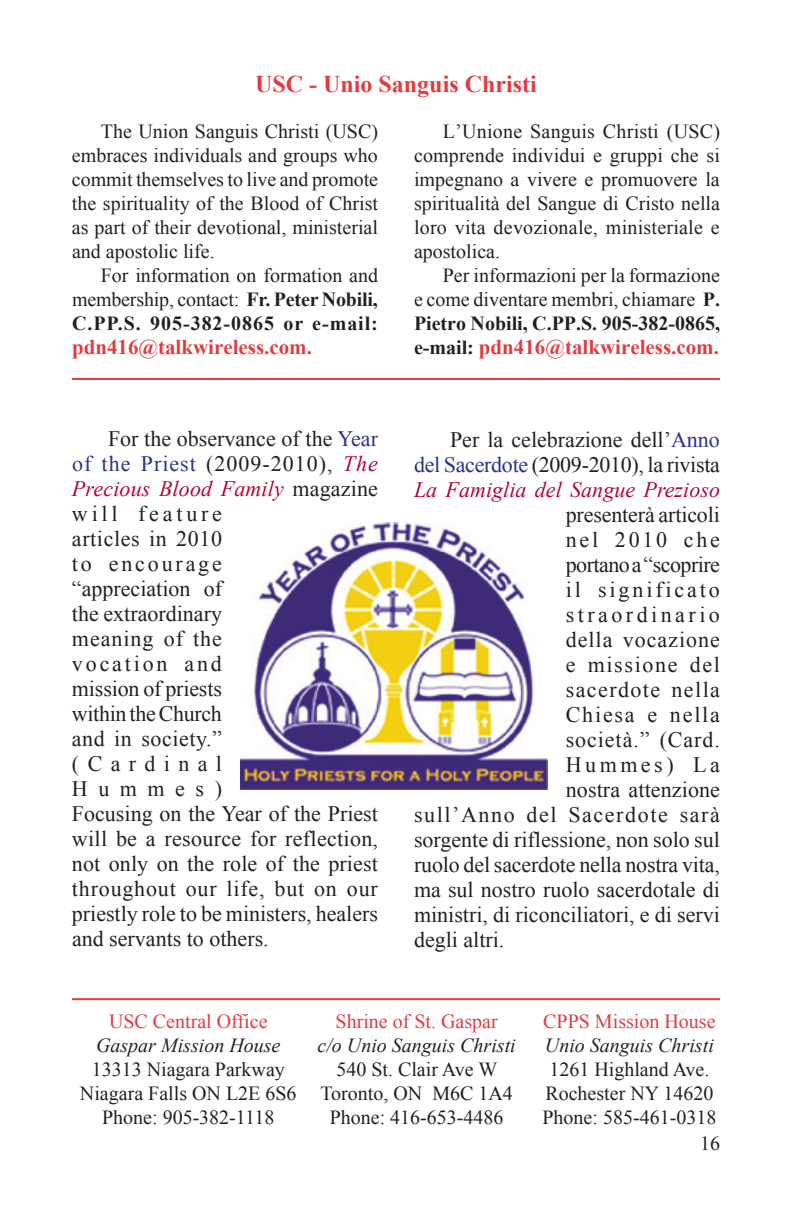
<style>
.page{position:relative;width:792px;height:1224px;background:#fff}
.page>*{position:absolute;margin:0;border:0;box-sizing:border-box;transform-origin:0 0}
.t1{font:700 24px "Times New Roman";color:#e33b3f}
.t2{font:22px/25px "Times New Roman";color:#231f20}
.t3{font:22px "Times New Roman";letter-spacing:.07em;color:#231f20}
.t4{font:22px "Times New Roman";letter-spacing:.16em;color:#231f20}
.t5{font:22px "Times New Roman";letter-spacing:-.025em;color:#231f20}
.t6{font:22px "Times New Roman";letter-spacing:.04em;color:#231f20}
.t7{font:22px "Times New Roman";letter-spacing:.045em;color:#231f20}
.t8{font:22px "Times New Roman";letter-spacing:.065em;color:#231f20}
.t9{font:22px "Times New Roman";letter-spacing:.13em;color:#231f20}
.t10{font:22px "Times New Roman";letter-spacing:.075em;color:#231f20}
.t11{font:22px "Times New Roman";letter-spacing:.08em;color:#231f20}
.t12{font:22px "Times New Roman";letter-spacing:.125em;color:#231f20}
.t13{font:700 21px "Times New Roman";color:#e33b3f}
.t14{font:20px/24px "Times New Roman";color:#231f20;text-align:justify}
.t15{font:italic 20px "Times New Roman";color:#231f20}
.t16{font:20px "Times New Roman";color:#e33b3f}
.s1{font-weight:700}
.s2{font-size:20px;color:#231f20}
.s3{color:#29328c}
.s4{font-style:italic;color:#b10535}
</style>
<div class="page">
<hr style="left:72px;top:998px;width:648px;height:2px;background:#e33b3f">
<hr style="left:72px;top:378px;width:648px;height:2px;background:#e33b3f">
<img style="left:240px;top:523px;width:308px;height:267px">
<p class="t1" style="left:255px;top:67px;width:283px">USC - Unio Sanguis Christi</p>
<p class="t14" style="left:72px;top:119px;width:308px;text-indent:29px">The Union Sanguis Christi (USC) embraces individuals and groups who commit themselves to live and promote the spirituality of the Blood of Christ as part of their devotional, ministerial and apostolic life.</p>
<p class="t14" style="left:72px;top:263px;width:308px;text-indent:29px">For information on formation and membership, contact: <span class="s1">Fr. Peter Nobili, C.PP.S. 905-382-0865 or e-mail:</span></p>
<p class="t13" style="left:72px;top:332px;width:242px">pdn416@talkwireless.com.</p>
<p class="t14" style="left:414px;top:119px;width:308px;text-indent:29px">L’Unione Sanguis Christi (USC) comprende individui e gruppi che si impegnano a vivere e promuovere la spiritualità del Sangue di Cristo nella loro vita devozionale, ministeriale e apostolica.</p>
<p class="t14" style="left:414px;top:263px;width:308px;text-indent:29px">Per informazioni per la formazione e come diventare membri, chiamare <span class="s1">P.<br>Pietro Nobili, C.PP.S. 905-382-0865,</span></p>
<p class="t13" style="left:414px;top:332px;width:307px"><span class="s2">e-mail:</span> pdn416@talkwireless.com.</p>
<p class="t2" style="left:72px;top:426px;width:308px;text-indent:36px">For the observance of the <span class="s3">Year of the Priest</span> (2009-2010), <span class="s4">The<br>Precious Blood Family</span> magazine will feature<br>articles in 2010<br>to encourage<br>“appreciation of<br>the extraordinary<br>meaning of the<br>vocation and<br>mission of priests<br>within the Church<br>and in society.”<br>(Cardinal<br>Hummes)<br>Focusing on the Year of the Priest will be a resource for reflection, not only on the role of the priest throughout our life, but on our priestly role to be ministers, healers and servants to others.</p>
<p class="t2" style="left:414px;top:427px;width:308px;text-align:justify;text-indent:36px">Per la celebrazione dell’<span class="s3">Anno del Sacerdote</span> (2009-2010), la rivista <span class="s4">La Famiglia del Sangue Prezioso</span></p>
<p class="t2" style="left:566px;top:502px;width:156px">presenterà articoli</p>
<p class="t12" style="left:566px;top:525px;width:156px">nel 2010 che</p>
<p class="t5" style="left:566px;top:550px;width:156px">portano a “scoprire</p>
<p class="t9" style="left:566px;top:575px;width:156px">il significato</p>
<p class="t4" style="left:566px;top:600px;width:156px">straordinario</p>
<p class="t7" style="left:566px;top:625px;width:156px">della vocazione</p>
<p class="t10" style="left:566px;top:650px;width:156px">e missione del</p>
<p class="t8" style="left:566px;top:675px;width:156px">sacerdote nella</p>
<p class="t11" style="left:566px;top:700px;width:156px">Chiesa e nella</p>
<p class="t6" style="left:566px;top:725px;width:156px">società.” (Card.</p>
<p class="t4" style="left:566px;top:750px;width:156px">Hummes) La</p>
<p class="t2" style="left:566px;top:777px;width:156px">nostra attenzione</p>
<p class="t3" style="left:414px;top:800px;width:307px">sull’Anno del Sacerdote sarà</p>
<p class="t2" style="left:414px;top:827px;width:307px">sorgente di riflessione, non solo sul</p>
<p class="t2" style="left:414px;top:852px;width:307px">ruolo del sacerdote nella nostra vita,</p>
<p class="t2" style="left:414px;top:877px;width:308px">ma sul nostro ruolo sacerdotale di</p>
<p class="t2" style="left:414px;top:902px;width:307px">ministri, di riconciliatori, e di servi</p>
<p class="t2" style="left:414px;top:927px;width:92px">degli altri.</p>
<p class="t16" style="left:109px;top:1008px;width:160px">USC Central Office</p>
<p class="t15" style="left:96px;top:1031px;width:186px">Gaspar Mission House</p>
<p class="t14" style="left:80px;top:1057px;width:218px;text-align:center">13313 Niagara Parkway<br>Niagara Falls ON L2E 6S6<br>Phone: 905-382-1118</p>
<p class="t16" style="left:336px;top:1008px;width:164px">Shrine of St. Gaspar</p>
<p class="t15" style="left:317px;top:1031px;width:200px">c/o Unio Sanguis Christi</p>
<p class="t14" style="left:320px;top:1057px;width:194px;text-align:center">540 St. Clair Ave W<br>Toronto, ON M6C 1A4<br>Phone: 416-653-4486</p>
<p class="t16" style="left:543px;top:1007px;width:174px">CPPS Mission House</p>
<p class="t15" style="left:545px;top:1031px;width:170px">Unio Sanguis Christi</p>
<p class="t14" style="left:542px;top:1057px;width:175px;text-align:center">1261 Highland Ave.<br>Rochester NY 14620<br>Phone: 585-461-0318</p>
<p class="t14" style="left:700px;top:1131px;width:21px">16</p>
</div>
